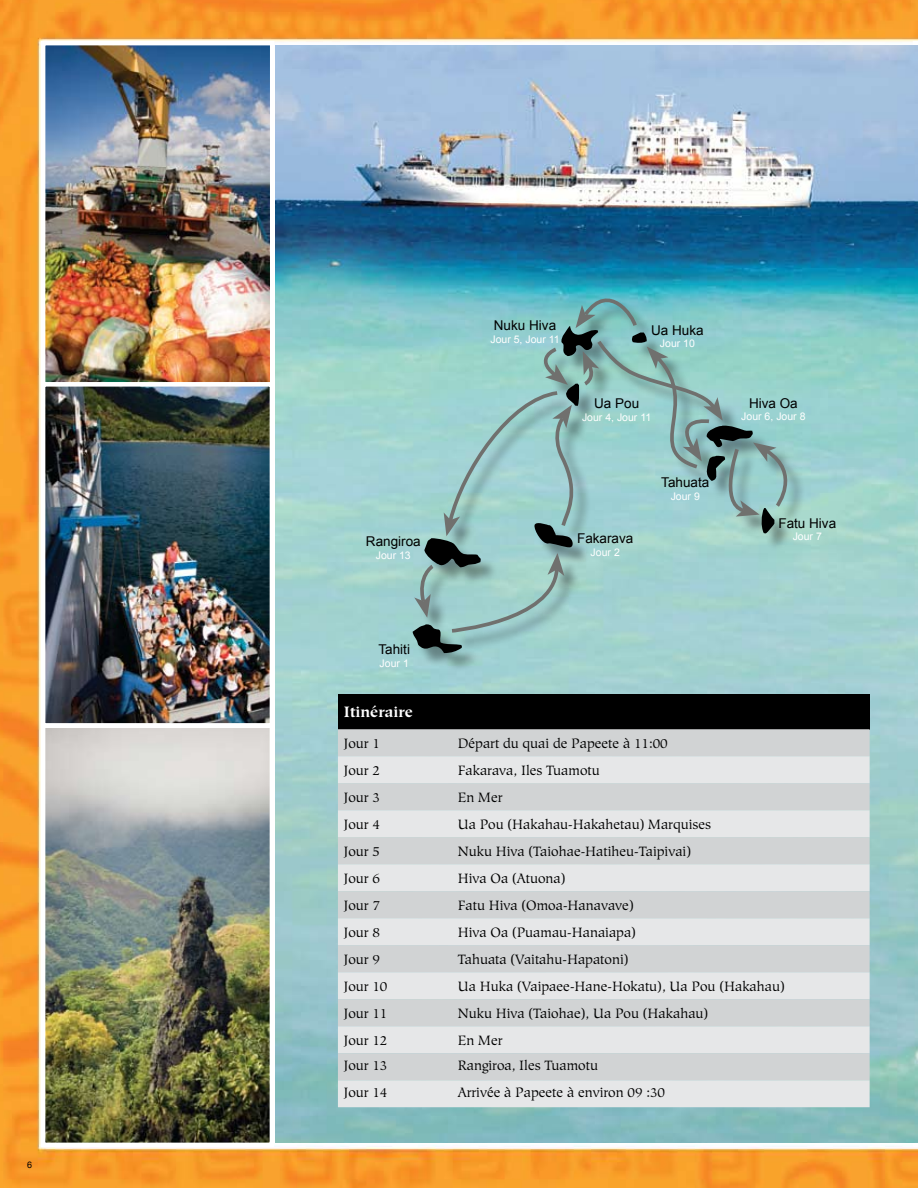
<style>
.page{position:relative;width:918px;height:1188px;background:#fff}
.page>*{position:absolute;margin:0;border:0;box-sizing:border-box;transform-origin:0 0}
.t1{font:700 15px "Hiroshige";color:#fff}
.t2{font:13.5px "Hiroshige";color:#000}
.t3{font:13.5px "Arial";color:#000}
.t4{font:10.5px "Arial";color:#fff}
.t5{font:9px "Arial";color:#000}
</style>
<div class="page">
<img style="left:0;top:0;width:918px;height:1188px">
<img style="left:39px;top:39px;width:238px;height:341px">
<img style="left:39px;top:380px;width:237px;height:341px">
<img style="left:39px;top:721px;width:237px;height:428px">
<img style="left:276px;top:45px;width:642px;height:1098px">
<div style="left:338px;top:694px;width:532px;height:35px;background:#000"></div>
<div style="left:338px;top:729px;width:532px;height:27px;background:#d1d3d4"></div>
<svg style="left:338px;top:756px;width:532px;height:351px;background:#dbddde"></svg>
<div style="left:415px;top:301px;width:397px;height:378px;background:#000;opacity:.37"></div>
<svg style="left:413px;top:281px;width:388px;height:372px;background:#8ec2c1"></svg>
<p class="t5" style="left:27px;top:1158px;width:7px">6</p>
<p class="t3" style="left:366px;top:533px;width:56px">Rangiroa</p>
<p class="t4" style="left:376px;top:548px;width:37px">Jour 13</p>
<p class="t3" style="left:379px;top:641px;width:33px">Tahiti</p>
<p class="t4" style="left:380px;top:656px;width:31px">Jour 1</p>
<p class="t3" style="left:494px;top:317px;width:64px">Nuku Hiva</p>
<p class="t4" style="left:490px;top:332px;width:71px">Jour 5, Jour 11</p>
<p class="t3" style="left:651px;top:321px;width:54px">Ua Huka</p>
<p class="t4" style="left:660px;top:337px;width:37px">Jour 10</p>
<p class="t3" style="left:594px;top:395px;width:47px">Ua Pou</p>
<p class="t4" style="left:582px;top:410px;width:71px">Jour 4, Jour 11</p>
<p class="t3" style="left:577px;top:530px;width:58px">Fakarava</p>
<p class="t4" style="left:591px;top:545px;width:31px">Jour 2</p>
<p class="t3" style="left:661px;top:474px;width:50px">Tahuata</p>
<p class="t4" style="left:671px;top:489px;width:31px">Jour 9</p>
<p class="t3" style="left:749px;top:394px;width:50px">Hiva Oa</p>
<p class="t4" style="left:741px;top:410px;width:66px">Jour 6, Jour 8</p>
<p class="t3" style="left:778px;top:514px;width:59px">Fatu Hiva</p>
<p class="t4" style="left:793px;top:530px;width:31px">Jour 7</p>
<p class="t1" style="left:344px;top:703px;width:70px">Itinéraire</p>
<p class="t2" style="left:344px;top:735px;width:38px">Jour 1</p>
<p class="t2" style="left:458px;top:735px;width:212px">Départ du quai de Papeete à 11:00</p>
<p class="t2" style="left:344px;top:762px;width:38px">Jour 2</p>
<p class="t2" style="left:458px;top:762px;width:144px">Fakarava, Iles Tuamotu</p>
<p class="t2" style="left:344px;top:789px;width:38px">Jour 3</p>
<p class="t2" style="left:458px;top:789px;width:46px">En Mer</p>
<p class="t2" style="left:344px;top:816px;width:38px">Jour 4</p>
<p class="t2" style="left:458px;top:816px;width:255px">Ua Pou (Hakahau-Hakahetau) Marquises</p>
<p class="t2" style="left:344px;top:843px;width:38px">Jour 5</p>
<p class="t2" style="left:458px;top:843px;width:235px">Nuku Hiva (Taiohae-Hatiheu-Taipivai)</p>
<p class="t2" style="left:344px;top:870px;width:38px">Jour 6</p>
<p class="t2" style="left:458px;top:870px;width:109px">Hiva Oa (Atuona)</p>
<p class="t2" style="left:344px;top:897px;width:38px">Jour 7</p>
<p class="t2" style="left:458px;top:897px;width:178px">Fatu Hiva (Omoa-Hanavave)</p>
<p class="t2" style="left:344px;top:924px;width:38px">Jour 8</p>
<p class="t2" style="left:458px;top:924px;width:180px">Hiva Oa (Puamau-Hanaiapa)</p>
<p class="t2" style="left:344px;top:951px;width:38px">Jour 9</p>
<p class="t2" style="left:458px;top:951px;width:172px">Tahuata (Vaitahu-Hapatoni)</p>
<p class="t2" style="left:344px;top:978px;width:45px">Jour 10</p>
<p class="t2" style="left:458px;top:978px;width:329px">Ua Huka (Vaipaee-Hane-Hokatu), Ua Pou (Hakahau)</p>
<p class="t2" style="left:344px;top:1005px;width:45px">Jour 11</p>
<p class="t2" style="left:458px;top:1005px;width:252px">Nuku Hiva (Taiohae), Ua Pou (Hakahau)</p>
<p class="t2" style="left:344px;top:1032px;width:45px">Jour 12</p>
<p class="t2" style="left:458px;top:1032px;width:46px">En Mer</p>
<p class="t2" style="left:344px;top:1057px;width:45px">Jour 13</p>
<p class="t2" style="left:458px;top:1057px;width:142px">Rangiroa, Iles Tuamotu</p>
<p class="t2" style="left:344px;top:1084px;width:45px">Jour 14</p>
<p class="t2" style="left:458px;top:1084px;width:209px">Arrivée à Papeete à environ 09 :30</p>
</div>
